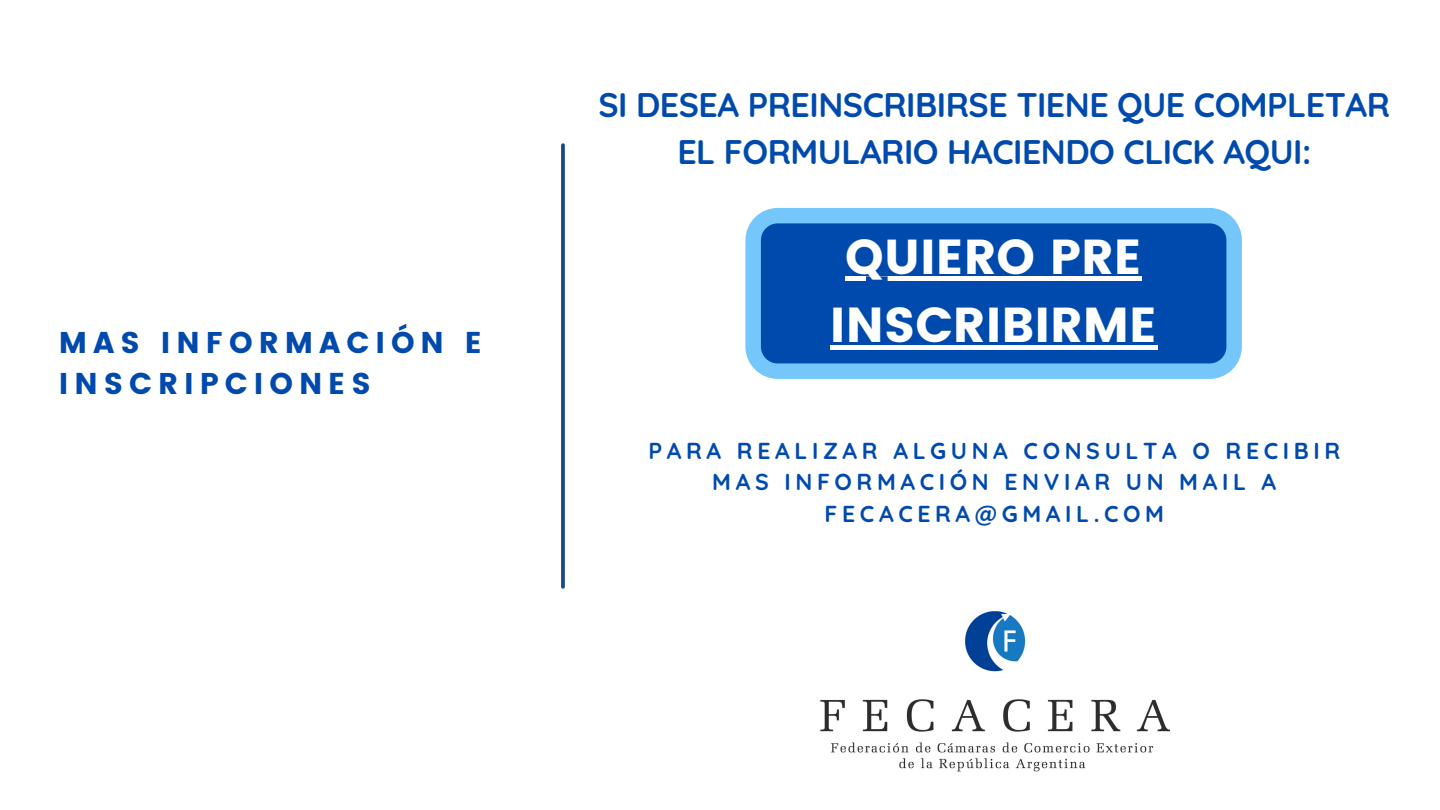
<style>
.page{position:relative;width:1440px;height:810px;background:#fff}
.page>*{position:absolute;margin:0;border:0;box-sizing:border-box;transform-origin:0 0}
.t1{font:49px/68.2px "Poppins";color:#fff;text-align:center}
.t2{font:700 34px/47.2px "Quicksand";letter-spacing:-.015em;color:#004aad;text-align:center}
.t3{font:30px/41.3px "Poppins";letter-spacing:.2em;color:#004aad}
.t4{font:700 23px/31.6px "Quicksand";letter-spacing:.2em;color:#004aad;text-align:center}
</style>
<div class="page">
<svg style="left:561px;top:145px;width:4px;height:442px;background:#275190"></svg>
<svg style="left:745px;top:208px;width:497px;height:171px;background:#1f6ac0"></svg>
<img style="left:820px;top:611px;width:350px;height:161px">
<hr style="left:845px;top:277px;width:297px;height:4px;background:#fff">
<hr style="left:830px;top:345px;width:327px;height:4px;background:#fff">
<h3 class="t3" style="left:59px;top:322px;width:425px">MAS INFORMACIÓN E<br>INSCRIPCIONES</h3>
<h2 class="t2" style="left:598px;top:81px;width:793px">SI DESEA PREINSCRIBIRSE TIENE QUE COMPLETAR<br>EL FORMULARIO HACIENDO CLICK AQUI:</h2>
<h1 class="t1" style="left:830px;top:223px;width:329px">QUIERO PRE<br>INSCRIBIRME</h1>
<p class="t4" style="left:648px;top:434px;width:693px">PARA REALIZAR ALGUNA CONSULTA O RECIBIR<br>MAS INFORMACIÓN ENVIAR UN MAIL A<br>FECACERA@GMAIL.COM</p>
</div>
